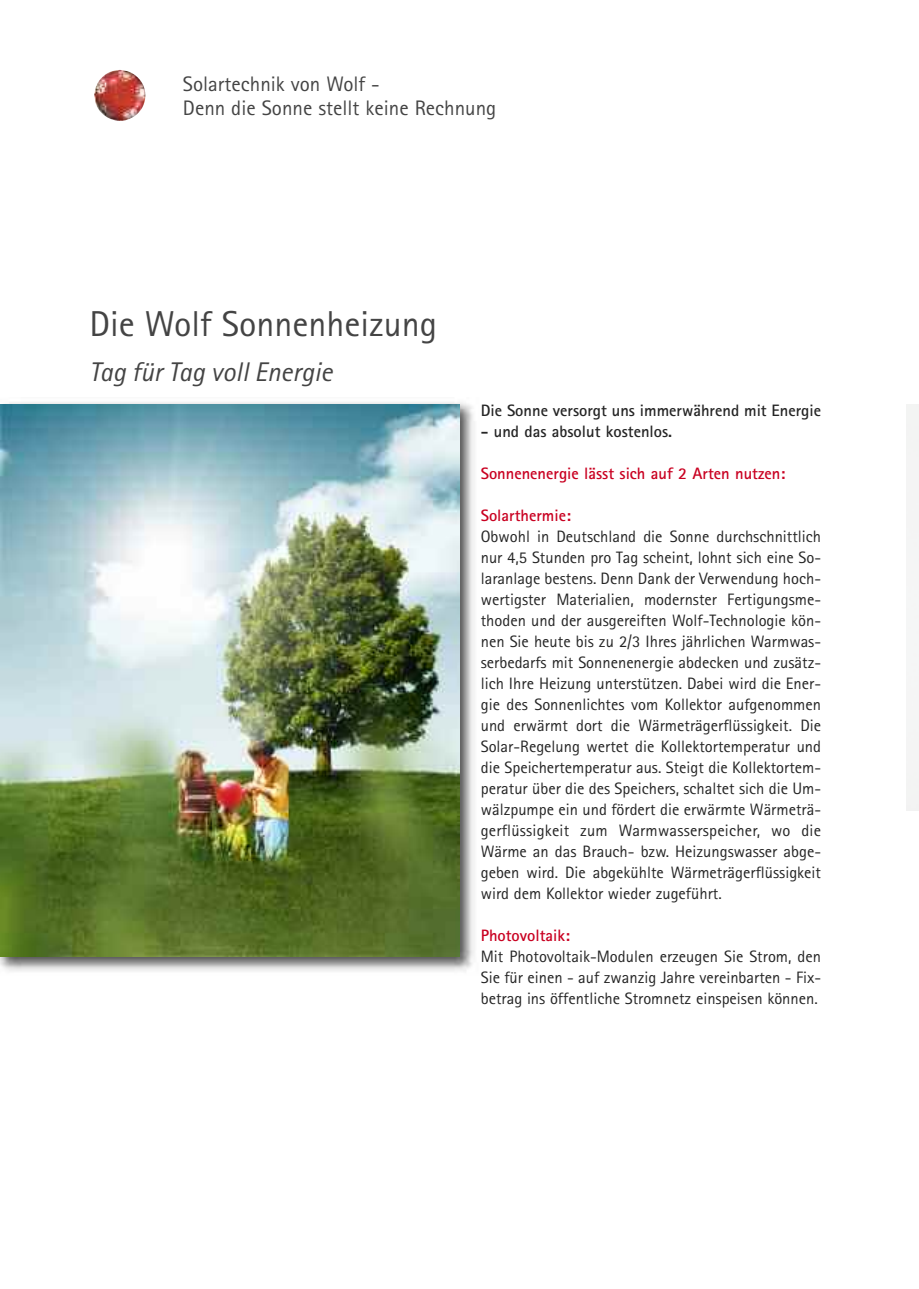
<style>
.page{position:relative;width:919px;height:1289px;background:#fff}
.page>*{position:absolute;margin:0;border:0;box-sizing:border-box;transform-origin:0 0}
.t1{font:36px "Rotis Sans Serif";color:#444}
.t2{font:italic 27px "Rotis Sans Serif";color:#444}
.t3{font:21px/24px "Rotis Sans Serif";color:#444}
.t4{font:16.5px/21px "Rotis Sans Serif";color:#252525;text-align:justify}
.t5{font:700 16.5px "Rotis Sans Serif";color:#252525}
.t6{font:700 16.5px "Rotis Sans Serif";color:#c90021}
</style>
<div class="page">
<img style="left:0;top:402px;width:475px;height:569px">
<img style="left:0;top:404px;width:459px;height:552px">
<img style="left:94px;top:70px;width:49px;height:51px">
<p class="t3" style="left:183px;top:74px;width:315px">Solartechnik von Wolf -<br>Denn die Sonne stellt keine Rechnung</p>
<h1 class="t1" style="left:89px;top:311px;width:349px">Die Wolf Sonnenheizung</h1>
<h2 class="t2" style="left:89px;top:363px;width:245px">Tag für Tag voll Energie</h2>
<p class="t5" style="left:480px;top:404px;width:342px">Die Sonne versorgt uns immerwährend mit Energie</p>
<p class="t5" style="left:480px;top:425px;width:193px">- und das absolut kostenlos.</p>
<p class="t6" style="left:480px;top:467px;width:306px">Sonnenenergie lässt sich auf 2 Arten nutzen:</p>
<p class="t6" style="left:480px;top:509px;width:92px">Solarthermie:</p>
<p class="t4" style="left:480px;top:527px;width:342px">Obwohl in Deutschland die Sonne durchschnittlich nur 4,5 Stunden pro Tag scheint, lohnt sich eine So&shy;laranlage bestens. Denn Dank der Verwendung hoch&shy;wertigster Materialien, modernster Fertigungsme&shy;thoden und der ausgereiften Wolf-Technologie kön&shy;nen Sie heute bis zu 2/3 Ihres jährlichen Warmwas&shy;serbedarfs mit Sonnenenergie abdecken und zusätz&shy;lich Ihre Heizung unterstützen. Dabei wird die Ener&shy;gie des Sonnenlichtes vom Kollektor aufgenommen und erwärmt dort die Wärmeträgerflüssigkeit. Die Solar-Regelung wertet die Kollektortemperatur und die Speichertemperatur aus. Steigt die Kollektortem&shy;peratur über die des Speichers, schaltet sich die Um&shy;wälzpumpe ein und fördert die erwärmte Wärmeträ&shy;gerflüssigkeit zum Warmwasserspeicher, wo die Wärme an das Brauch- bzw. Heizungswasser abge&shy;geben wird. Die abgekühlte Wärmeträgerflüssigkeit wird dem Kollektor wieder zugeführt.</p>
<p class="t6" style="left:480px;top:929px;width:91px">Photovoltaik:</p>
<p class="t4" style="left:480px;top:947px;width:342px">Mit Photovoltaik-Modulen erzeugen Sie Strom, den Sie für einen - auf zwanzig Jahre vereinbarten - Fix&shy;betrag ins öffentliche Stromnetz einspeisen können.</p>
</div>
